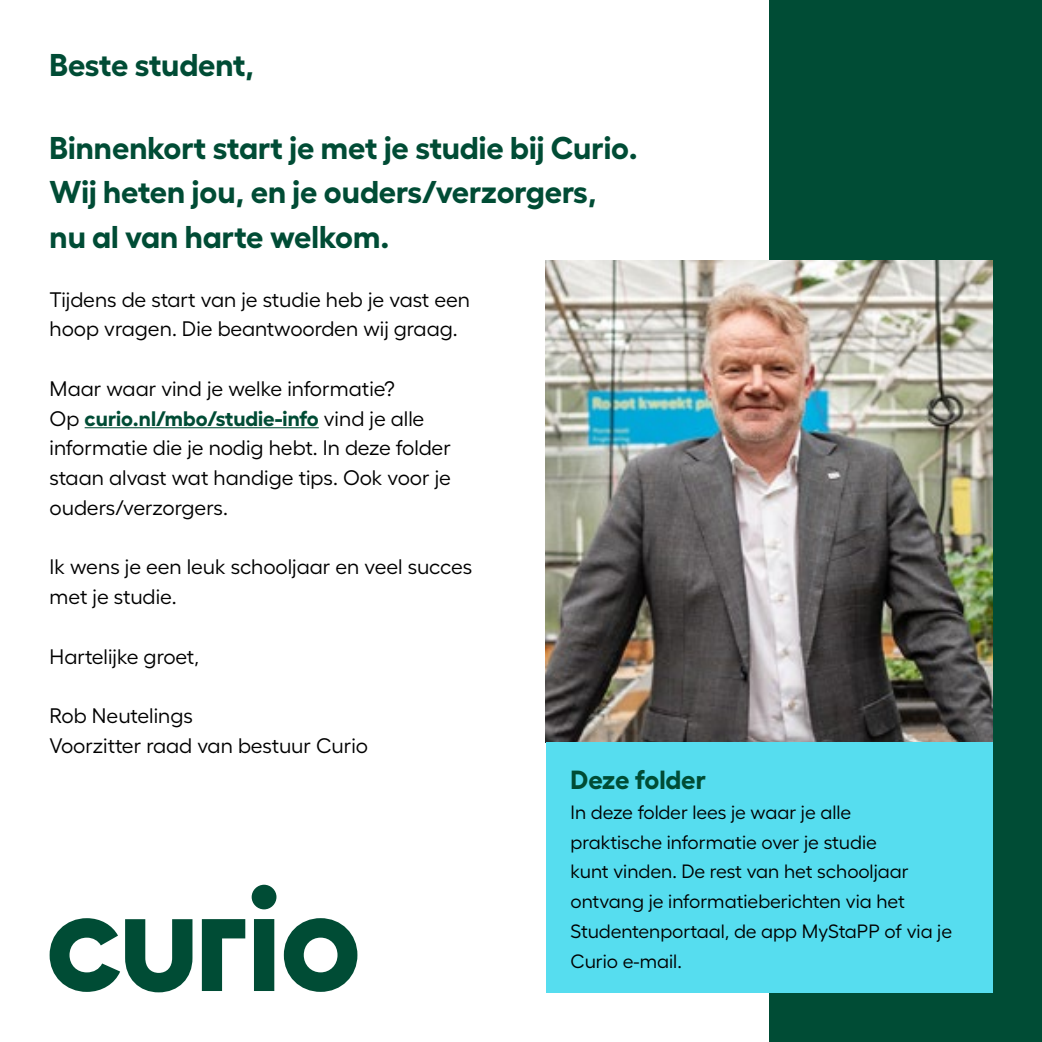
<style>
.page{position:relative;width:1042px;height:1042px;background:#fff}
.page>*{position:absolute;margin:0;border:0;box-sizing:border-box;transform-origin:0 0}
.t1{font:700 31.5px/44.8px "Fellix";color:#004c35}
.t2{font:700 26.25px "Fellix";letter-spacing:-.005em;color:#004c35}
.t3{font:21px/29.8px "Fellix";color:#000}
.t4{font:19.25px/29.8px "Fellix";color:#000}
.s1{font-weight:700;color:#004c35}
</style>
<div class="page">
<hr style="left:85px;top:427px;width:234px;height:1px;background:#004c35">
<div style="left:769px;top:0;width:273px;height:1042px;background:#004c35"></div>
<img style="left:546px;top:261px;width:446px;height:481px">
<div style="left:546px;top:742px;width:446px;height:250px;background:#56ddef"></div>
<svg style="left:50px;top:918px;width:142px;height:74px"></svg>
<svg style="left:202px;top:919px;width:43px;height:72px"></svg>
<svg style="left:252px;top:885px;width:24px;height:106px"></svg>
<svg style="left:284px;top:918px;width:73px;height:74px"></svg>
<h1 class="t1" style="left:50px;top:39px;width:206px">Beste student,</h1>
<h1 class="t1" style="left:50px;top:122px;width:590px">Binnenkort start je met je studie bij Curio.<br>Wij heten jou, en je ouders/verzorgers, nu al van harte welkom.</h1>
<p class="t3" style="left:50px;top:282px;width:422px">Tijdens de start van je studie heb je vast een hoop vragen. Die beantwoorden wij graag.</p>
<p class="t3" style="left:50px;top:371px;width:403px">Maar waar vind je welke informatie?<br>Op <span class="s1">curio.nl/mbo/studie-info</span> vind je alle informatie die je nodig hebt. In deze folder staan alvast wat handige tips. Ook voor je ouders/verzorgers.</p>
<p class="t3" style="left:50px;top:550px;width:424px">Ik wens je een leuk schooljaar en veel succes met je studie.</p>
<p class="t3" style="left:50px;top:639px;width:151px">Hartelijke groet,</p>
<p class="t3" style="left:50px;top:699px;width:320px">Rob Neutelings<br>Voorzitter raad van bestuur Curio</p>
<p class="t2" style="left:570px;top:758px;width:137px">Deze folder</p>
<p class="t4" style="left:570px;top:795px;width:383px">In deze folder lees je waar je alle<br>praktische informatie over je studie<br>kunt vinden. De rest van het schooljaar ontvang je informatieberichten via het Studentenportaal, de app MyStaPP of via je Curio e-mail.</p>
</div>
